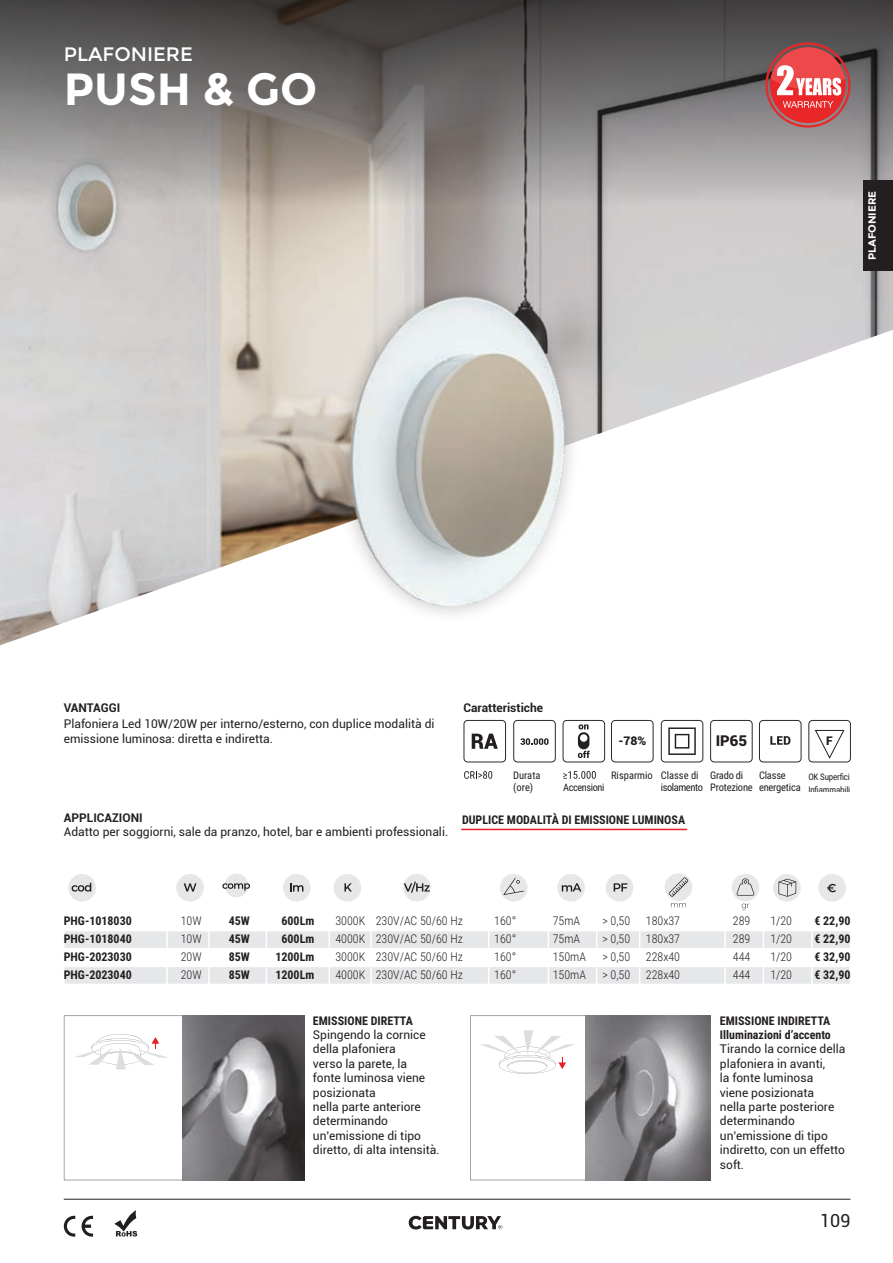
<style>
.page{position:relative;width:893px;height:1263px;background:#fff}
.page>*{position:absolute;margin:0;border:0;box-sizing:border-box;transform-origin:0 0}
.t1{font:700 45px "Montserrat";color:#fff}
.t2{font:19.5px "Montserrat";color:#fff}
.t3{font:18px "Roboto";color:#231f20}
.t4{font:900 15px "Roboto";color:#231f20}
.t5{font:12px/14.4px "Roboto";color:#231f20}
.t6{font:300 12px "Roboto Condensed";color:#231f20}
.t7{font:700 12px/14.4px "Roboto Condensed";color:#231f20}
.t8{font:700 12px "Roboto";color:#231f20}
.t9{font:900 12px "Roboto";color:#231f20}
.t10{font:10.5px/12.6px "Roboto Condensed";letter-spacing:-.02em;color:#231f20}
.t11{font:10.5px/12.6px "Roboto Condensed";color:#231f20}
.t12{font:10.5px/12.6px "Roboto Condensed";letter-spacing:-.04em;color:#231f20}
.t13{font:700 10.5px "Montserrat";color:#fff}
.t14{font:10.35px "Roboto Condensed";letter-spacing:-.04em;color:#231f20}
.t15{font:9px/12.6px "Roboto Condensed";letter-spacing:-.02em;color:#231f20}
</style>
<div class="page">
<hr style="left:64px;top:1199px;width:786px;height:1px;background:#231f20">
<svg style="left:409px;top:1216px;width:93px;height:13px"></svg>
<svg style="left:64px;top:1216px;width:11px;height:20px"></svg>
<svg style="left:82px;top:1216px;width:11px;height:20px"></svg>
<svg style="left:114px;top:1210px;width:23px;height:26px"></svg>
<img style="left:0;top:249px;width:893px;height:396px">
<svg style="left:0;top:0;width:893px;height:249px;background:#878381"></svg>
<div style="left:64px;top:931px;width:786px;height:18px;background:#e6e7e9;border:1px solid #fff"></div>
<div style="left:64px;top:966px;width:786px;height:18px;background:#e6e7e9;border:1px solid #fff"></div>
<hr style="left:166px;top:916px;width:2px;height:260px;background:#fff">
<hr style="left:208px;top:916px;width:2px;height:260px;background:#fff">
<hr style="left:266px;top:916px;width:1px;height:260px;background:#fff">
<hr style="left:328px;top:916px;width:2px;height:260px;background:#fff">
<hr style="left:370px;top:916px;width:2px;height:260px;background:#fff">
<hr style="left:488px;top:916px;width:1px;height:260px;background:#fff">
<hr style="left:548px;top:916px;width:1px;height:260px;background:#fff">
<hr style="left:596px;top:916px;width:1px;height:260px;background:#fff">
<hr style="left:639px;top:916px;width:1px;height:260px;background:#fff">
<hr style="left:724px;top:916px;width:2px;height:260px;background:#fff">
<hr style="left:763px;top:916px;width:1px;height:260px;background:#fff">
<hr style="left:811px;top:916px;width:2px;height:260px;background:#fff">
<svg style="left:808px;top:720px;width:43px;height:42px"></svg>
<svg style="left:759px;top:720px;width:42px;height:42px"></svg>
<svg style="left:710px;top:720px;width:43px;height:42px"></svg>
<svg style="left:661px;top:720px;width:42px;height:42px"></svg>
<svg style="left:611px;top:720px;width:43px;height:42px"></svg>
<svg style="left:563px;top:771px;width:33px;height:8px"></svg>
<svg style="left:563px;top:720px;width:42px;height:42px"></svg>
<svg style="left:513px;top:720px;width:43px;height:42px"></svg>
<svg style="left:464px;top:771px;width:28px;height:8px"></svg>
<svg style="left:463px;top:720px;width:43px;height:42px"></svg>
<img style="left:257px;top:280px;width:394px;height:340px">
<svg style="left:765px;top:43px;width:85px;height:85px;background:#c96162"></svg>
<hr style="left:461px;top:829px;width:226px;height:1px;background:#ee1d23">
<svg style="left:64px;top:1015px;width:118px;height:165px"></svg>
<img style="left:182px;top:1015px;width:122px;height:165px">
<svg style="left:471px;top:1015px;width:115px;height:165px"></svg>
<img style="left:586px;top:1015px;width:124px;height:165px">
<div style="left:68px;top:874px;width:28px;height:27px;background:#e6e7e9;border-radius:50%"></div>
<svg style="left:72px;top:883px;width:19px;height:8px"></svg>
<div style="left:176px;top:874px;width:28px;height:27px;background:#e6e7e9;border-radius:50%"></div>
<svg style="left:184px;top:883px;width:12px;height:8px"></svg>
<div style="left:225px;top:874px;width:23px;height:23px;background:#e6e7e9;border-radius:50%"></div>
<svg style="left:222px;top:883px;width:28px;height:8px"></svg>
<div style="left:283px;top:874px;width:28px;height:27px;background:#e6e7e9;border-radius:50%"></div>
<svg style="left:290px;top:883px;width:13px;height:8px"></svg>
<div style="left:334px;top:874px;width:27px;height:27px;background:#e6e7e9;border-radius:50%"></div>
<svg style="left:344px;top:883px;width:8px;height:8px"></svg>
<div style="left:403px;top:874px;width:28px;height:27px;background:#e6e7e9;border-radius:50%"></div>
<svg style="left:404px;top:882px;width:26px;height:11px"></svg>
<div style="left:500px;top:874px;width:27px;height:27px;background:#e6e7e9;border-radius:50%"></div>
<svg style="left:503px;top:878px;width:21px;height:17px"></svg>
<div style="left:557px;top:874px;width:28px;height:27px;background:#e6e7e9;border-radius:50%"></div>
<svg style="left:562px;top:883px;width:19px;height:8px"></svg>
<div style="left:606px;top:874px;width:27px;height:27px;background:#e6e7e9;border-radius:50%"></div>
<svg style="left:614px;top:883px;width:13px;height:8px"></svg>
<svg style="left:671px;top:903px;width:15px;height:4px"></svg>
<div style="left:665px;top:873px;width:27px;height:28px;background:#e6e7e9;border-radius:50%"></div>
<svg style="left:669px;top:877px;width:19px;height:20px"></svg>
<div style="left:732px;top:874px;width:27px;height:27px;background:#e6e7e9;border-radius:50%"></div>
<svg style="left:742px;top:904px;width:7px;height:5px"></svg>
<svg style="left:736px;top:878px;width:18px;height:18px"></svg>
<div style="left:773px;top:874px;width:28px;height:27px;background:#e6e7e9;border-radius:50%"></div>
<svg style="left:778px;top:879px;width:18px;height:18px"></svg>
<div style="left:818px;top:874px;width:28px;height:27px;background:#e6e7e9;border-radius:50%"></div>
<svg style="left:827px;top:884px;width:9px;height:8px"></svg>
<div style="left:863px;top:180px;width:30px;height:91px;background:#231f20"></div>
<h2 class="t2" style="left:64px;top:43px;width:131px">PLAFONIERE</h2>
<h1 class="t1" style="left:64px;top:62px;width:255px">PUSH &amp; GO</h1>
<p class="t13" style="left:866px;top:260px;width:71px;rotate:-90deg">PLAFONIERE</p>
<p class="t8" style="left:64px;top:701px;width:58px">VANTAGGI</p>
<p class="t8" style="left:463px;top:701px;width:81px">Caratteristiche</p>
<p class="t5" style="left:64px;top:717px;width:372px">Plafoniera Led 10W/20W per interno/esterno, con duplice modalità di emissione luminosa: diretta e indiretta.</p>
<p class="t11" style="left:513px;top:768px;width:29px">Durata (ore)</p>
<p class="t14" style="left:563px;top:780px;width:43px">Accensioni</p>
<p class="t9" style="left:618px;top:732px;width:29px">-78%</p>
<p class="t11" style="left:611px;top:768px;width:43px">Risparmio</p>
<p class="t12" style="left:661px;top:768px;width:44px">Classe di isolamento</p>
<p class="t8" style="left:64px;top:811px;width:80px">APPLICAZIONI</p>
<p class="t5" style="left:64px;top:825px;width:386px">Adatto per soggiorni, sale da pranzo, hotel, bar e ambienti professionali.</p>
<p class="t7" style="left:462px;top:812px;width:225px">DUPLICE MODALITÀ DI EMISSIONE LUMINOSA</p>
<p class="t4" style="left:716px;top:730px;width:33px">IP65</p>
<p class="t10" style="left:710px;top:768px;width:44px">Grado di<br>Protezione</p>
<p class="t10" style="left:759px;top:768px;width:43px">Classe energetica</p>
<p class="t9" style="left:826px;top:732px;width:8px">F</p>
<p class="t15" style="left:808px;top:770px;width:43px">OK Superfici<br>Infiammabili</p>
<p class="t7" style="left:64px;top:913px;width:70px">PHG-1018030</p>
<p class="t6" style="left:181px;top:913px;width:22px">10W</p>
<p class="t7" style="left:229px;top:913px;width:23px">45W</p>
<p class="t7" style="left:281px;top:913px;width:34px">600Lm</p>
<p class="t6" style="left:335px;top:913px;width:129px">3000K 230V/AC 50/60 Hz</p>
<p class="t6" style="left:494px;top:913px;width:24px">160°</p>
<p class="t6" style="left:553px;top:913px;width:29px">75mA</p>
<p class="t6" style="left:602px;top:913px;width:29px">&gt; 0,50</p>
<p class="t6" style="left:646px;top:913px;width:36px">180x37</p>
<p class="t6" style="left:733px;top:913px;width:19px">289</p>
<p class="t6" style="left:770px;top:913px;width:23px">1/20</p>
<p class="t7" style="left:814px;top:913px;width:38px">€ 22,90</p>
<p class="t7" style="left:64px;top:931px;width:70px">PHG-1018040</p>
<p class="t6" style="left:181px;top:931px;width:22px">10W</p>
<p class="t7" style="left:229px;top:931px;width:23px">45W</p>
<p class="t7" style="left:281px;top:931px;width:34px">600Lm</p>
<p class="t6" style="left:335px;top:931px;width:129px">4000K 230V/AC 50/60 Hz</p>
<p class="t6" style="left:494px;top:931px;width:24px">160°</p>
<p class="t6" style="left:553px;top:931px;width:29px">75mA</p>
<p class="t6" style="left:602px;top:931px;width:29px">&gt; 0,50</p>
<p class="t6" style="left:646px;top:931px;width:36px">180x37</p>
<p class="t6" style="left:733px;top:931px;width:19px">289</p>
<p class="t6" style="left:770px;top:931px;width:23px">1/20</p>
<p class="t7" style="left:814px;top:931px;width:38px">€ 22,90</p>
<p class="t7" style="left:64px;top:949px;width:70px">PHG-2023030</p>
<p class="t6" style="left:181px;top:950px;width:22px">20W</p>
<p class="t7" style="left:229px;top:949px;width:23px">85W</p>
<p class="t7" style="left:275px;top:949px;width:40px">1200Lm</p>
<p class="t6" style="left:335px;top:950px;width:129px">3000K 230V/AC 50/60 Hz</p>
<p class="t6" style="left:494px;top:950px;width:24px">160°</p>
<p class="t6" style="left:553px;top:950px;width:35px">150mA</p>
<p class="t6" style="left:602px;top:950px;width:29px">&gt; 0,50</p>
<p class="t6" style="left:646px;top:950px;width:36px">228x40</p>
<p class="t6" style="left:733px;top:950px;width:19px">444</p>
<p class="t6" style="left:770px;top:950px;width:23px">1/20</p>
<p class="t7" style="left:814px;top:949px;width:38px">€ 32,90</p>
<p class="t7" style="left:64px;top:968px;width:70px">PHG-2023040</p>
<p class="t6" style="left:181px;top:968px;width:22px">20W</p>
<p class="t7" style="left:229px;top:968px;width:23px">85W</p>
<p class="t7" style="left:275px;top:968px;width:40px">1200Lm</p>
<p class="t6" style="left:335px;top:968px;width:129px">4000K 230V/AC 50/60 Hz</p>
<p class="t6" style="left:494px;top:968px;width:24px">160°</p>
<p class="t6" style="left:553px;top:968px;width:35px">150mA</p>
<p class="t6" style="left:602px;top:968px;width:29px">&gt; 0,50</p>
<p class="t6" style="left:646px;top:968px;width:36px">228x40</p>
<p class="t6" style="left:733px;top:968px;width:19px">444</p>
<p class="t6" style="left:770px;top:968px;width:23px">1/20</p>
<p class="t7" style="left:814px;top:968px;width:38px">€ 32,90</p>
<p class="t7" style="left:313px;top:1013px;width:101px">EMISSIONE DIRETTA</p>
<p class="t5" style="left:313px;top:1027px;width:128px">Spingendo la cornice della plafoniera<br>verso la parete, la<br>fonte luminosa viene posizionata<br>nella parte anteriore determinando un’emissione di tipo diretto, di alta intensità.</p>
<p class="t7" style="left:720px;top:1013px;width:112px">EMISSIONE INDIRETTA<br>Illuminazioni d’accento</p>
<p class="t5" style="left:720px;top:1042px;width:127px">Tirando la cornice della plafoniera in avanti,<br>la fonte luminosa<br>viene posizionata<br>nella parte posteriore determinando un’emissione di tipo indiretto, con un effetto soft.</p>
<h3 class="t3" style="left:820px;top:1210px;width:32px">109</h3>
</div>
